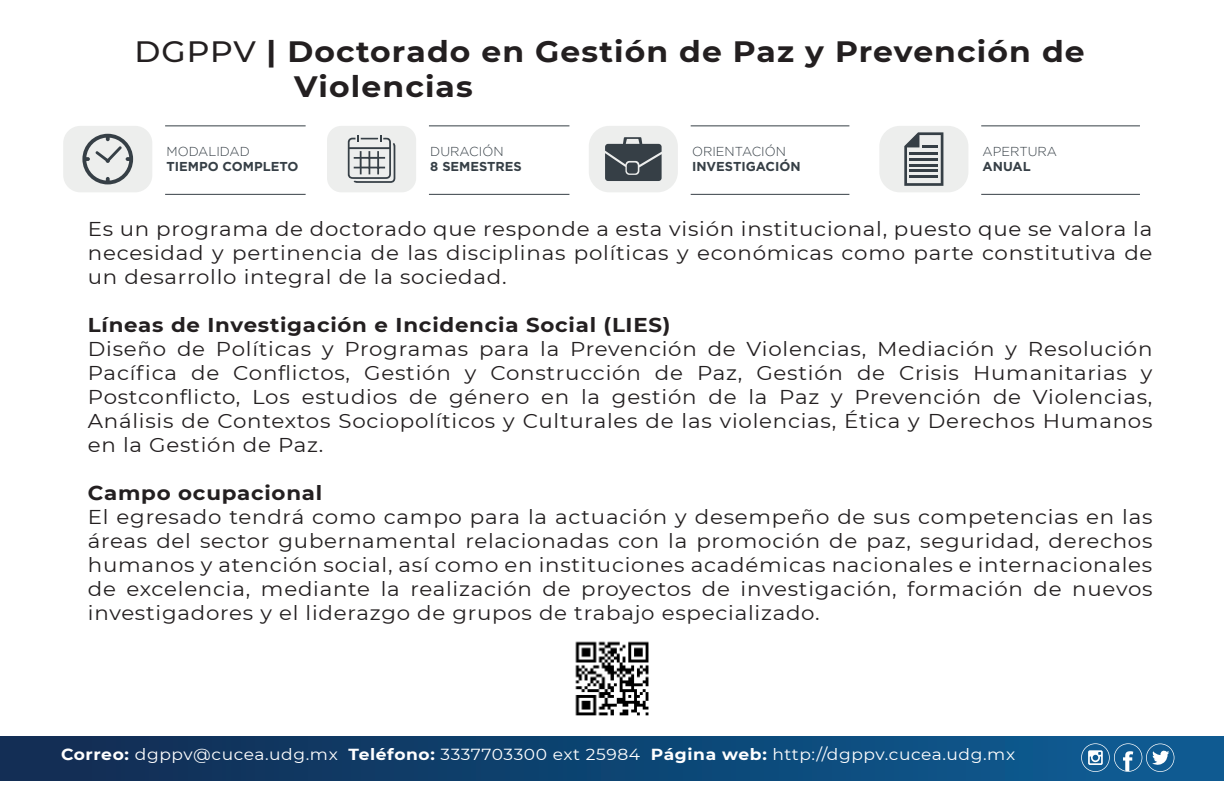
<style>
.page{position:relative;width:1224px;height:792px;background:#fff}
.page>*{position:absolute;margin:0;border:0;box-sizing:border-box;transform-origin:0 0}
.t1{font:700 29.4px/35.2px "Montserrat";letter-spacing:.035em;color:#231f20;scale:1.07 1}
.t2{font:20px/24px "Montserrat";letter-spacing:.035em;color:#231f20;text-align:justify;scale:1.07 1}
.t3{font:700 20px "Montserrat";letter-spacing:.035em;color:#231f20;scale:1.07 1}
.t4{font:16px "Montserrat";letter-spacing:.035em;color:#fff;scale:1.07 1}
.t5{font:700 13px "Gotham";color:#363f46}
.t6{font:300 13px "Gotham";color:#363f46}
.s1{font-weight:500}
.s2{font-weight:700}
</style>
<div class="page">
<div style="left:63px;top:126px;width:89px;height:66px;background:#edeeed;border-radius:17px"></div>
<svg style="left:82px;top:134px;width:51px;height:50px"></svg>
<hr style="left:165px;top:194px;width:141px;height:1px;background:#363f46">
<hr style="left:165px;top:125px;width:141px;height:1px;background:#363f46">
<div style="left:327px;top:126px;width:89px;height:66px;background:#edeeed;border-radius:14px"></div>
<hr style="left:429px;top:194px;width:140px;height:1px;background:#363f46">
<hr style="left:429px;top:125px;width:140px;height:1px;background:#363f46">
<svg style="left:348px;top:135px;width:47px;height:48px"></svg>
<div style="left:589px;top:126px;width:89px;height:66px;background:#edeeed;border-radius:20px"></div>
<hr style="left:691px;top:194px;width:158px;height:1px;background:#363f46">
<hr style="left:691px;top:125px;width:158px;height:1px;background:#363f46">
<svg style="left:605px;top:137px;width:57px;height:44px"></svg>
<div style="left:879px;top:126px;width:89px;height:66px;background:#edeeed;border-radius:20px"></div>
<hr style="left:981px;top:194px;width:159px;height:1px;background:#363f46">
<hr style="left:981px;top:125px;width:159px;height:1px;background:#363f46">
<div style="left:0;top:736px;width:1224px;height:44px;background:linear-gradient(to right,#112b51,#0d5e95)"></div>
<svg style="left:904px;top:132px;width:39px;height:54px"></svg>
<hr style="left:910px;top:153px;width:28px;height:2px;background:#363f46">
<hr style="left:910px;top:158px;width:28px;height:3px;background:#363f46">
<hr style="left:910px;top:164px;width:28px;height:2px;background:#363f46">
<hr style="left:910px;top:169px;width:28px;height:3px;background:#363f46">
<hr style="left:910px;top:175px;width:28px;height:3px;background:#363f46">
<svg style="left:1081px;top:743px;width:93px;height:29px"></svg>
<img style="left:575px;top:641px;width:74px;height:75px">
<h1 class="t1" style="left:294px;top:32px;width:740px;text-indent:-160px"><span class="s1">DGPPV</span> | Doctorado en Gestión de Paz y Prevención de<br>Violencias</h1>
<p class="t6" style="left:166px;top:144px;width:85px">MODALIDAD</p>
<p class="t5" style="left:166px;top:159px;width:133px">TIEMPO COMPLETO</p>
<p class="t6" style="left:430px;top:144px;width:75px">DURACIÓN</p>
<p class="t5" style="left:430px;top:159px;width:93px">8 SEMESTRES</p>
<p class="t6" style="left:692px;top:144px;width:95px">ORIENTACIÓN</p>
<p class="t5" style="left:692px;top:159px;width:110px">INVESTIGACIÓN</p>
<p class="t6" style="left:983px;top:144px;width:76px">APERTURA</p>
<p class="t5" style="left:983px;top:159px;width:50px">ANUAL</p>
<p class="t2" style="left:88px;top:216px;width:997px">Es un programa de doctorado que responde a esta visión institucional, puesto que se valora la necesidad y pertinencia de las disciplinas políticas y económicas como parte constitutiva de un desarrollo integral de la sociedad.</p>
<p class="t3" style="left:88px;top:311px;width:546px">Líneas de Investigación e Incidencia Social (LIES)</p>
<p class="t2" style="left:88px;top:336px;width:997px">Diseño de Políticas y Programas para la Prevención de Violencias, Mediación y Resolución Pacífica de Conflictos, Gestión y Construcción de Paz, Gestión de Crisis Humanitarias y Postconflicto, Los estudios de género en la gestión de la Paz y Prevención de Violencias, Análisis de Contextos Sociopolíticos y Culturales de las violencias, Ética y Derechos Humanos en la Gestión de Paz.</p>
<p class="t3" style="left:88px;top:479px;width:221px">Campo ocupacional</p>
<p class="t2" style="left:88px;top:504px;width:997px">El egresado tendrá como campo para la actuación y desempeño de sus competencias en las áreas del sector gubernamental relacionadas con la promoción de paz, seguridad, derechos humanos y atención social, así como en instituciones académicas nacionales e internacionales de excelencia, mediante la realización de proyectos de investigación, formación de nuevos investigadores y el liderazgo de grupos de trabajo especializado.</p>
<p class="t4" style="left:61px;top:744px;width:893px"><span class="s2">Correo:</span> dgppv@cucea.udg.mx <span class="s2">Teléfono:</span> 3337703300 ext 25984 <span class="s2">Página web:</span> http://dgppv.cucea.udg.mx</p>
</div>
